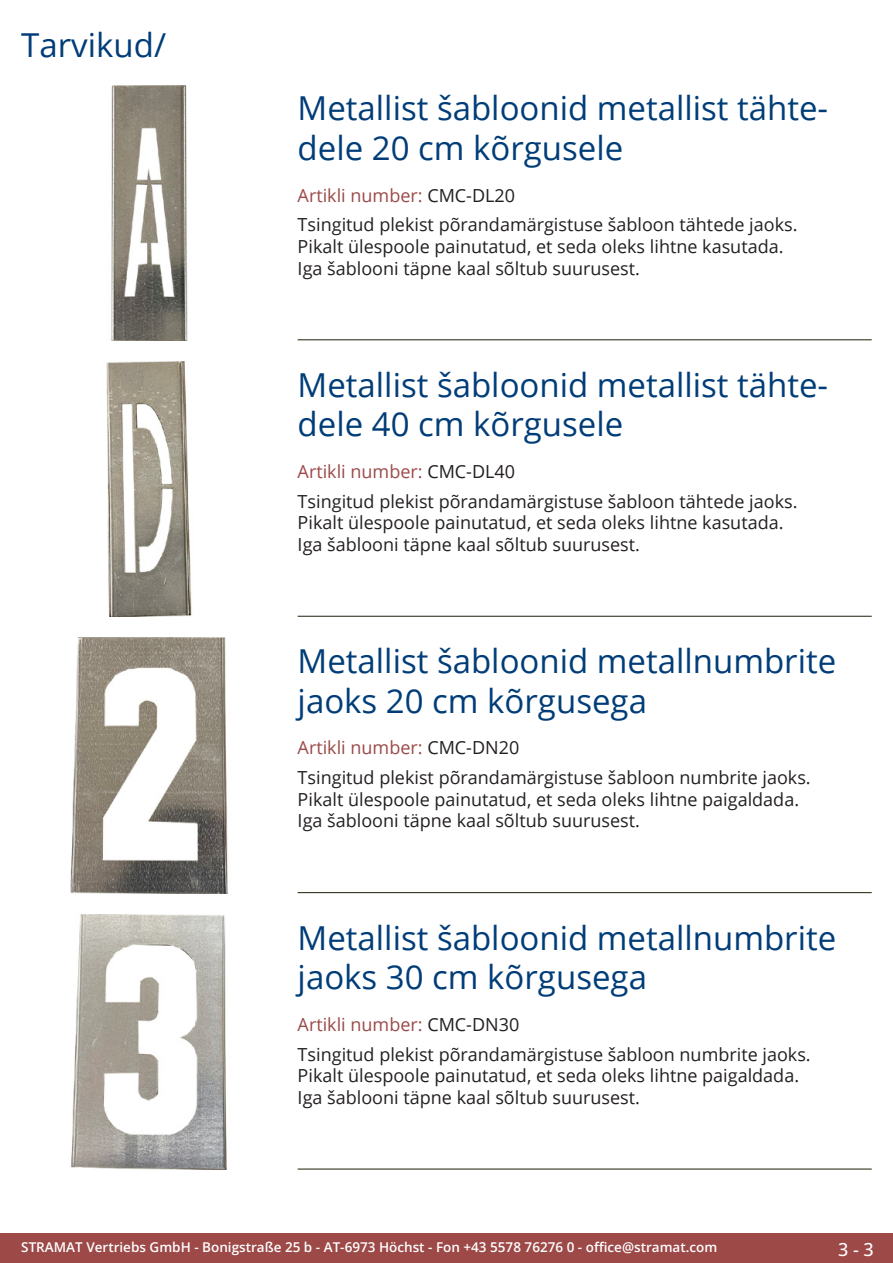
<style>
.page{position:relative;width:893px;height:1263px;background:#fff}
.page>*{position:absolute;margin:0;border:0;box-sizing:border-box;transform-origin:0 0}
.Produkttitel{font:33px/39.6px "Open Sans";color:#003d78}
.RastTitel{font:33px "Open Sans";color:#003d78}
.Beschreibung_Text{font:18px/21.6px "Open Sans";color:#231f20}
.TechDaten_Überschrif{font:18px "Open Sans";color:#9c4948}
.t1{font:500 18px "Open Sans";color:#fff}
.t2{font:600 13.5px "Open Sans";color:#fff}
.s1{color:#231f20}
</style>
<div class="page">
<div style="left:0;top:1233px;width:893px;height:30px;background:#9c4948"></div>
<hr style="left:298px;top:340px;width:574px;height:1px;background:#201d08">
<hr style="left:298px;top:616px;width:574px;height:1px;background:#201d08">
<hr style="left:298px;top:892px;width:574px;height:1px;background:#201d08">
<hr style="left:298px;top:1169px;width:574px;height:1px;background:#201d08">
<img style="left:111px;top:85px;width:77px;height:255px">
<img style="left:106px;top:361px;width:86px;height:256px">
<img style="left:70px;top:638px;width:158px;height:255px">
<img style="left:71px;top:914px;width:156px;height:255px">
<p class="RastTitel" style="left:21px;top:22px;width:146px">Tarvikud/</p>
<p class="Produkttitel" style="left:298px;top:88px;width:529px">Metallist šabloonid metallist tähte&shy;dele 20 cm kõrgusele</p>
<p class="TechDaten_Überschrif" style="left:298px;top:183px;width:219px">Artikli number: <span class="s1">CMC-DL20</span></p>
<p class="Beschreibung_Text" style="left:298px;top:214px;width:501px">Tsingitud plekist põrandamärgistuse šabloon tähtede jaoks.<br>Pikalt ülespoole painutatud, et seda oleks lihtne kasutada.<br>Iga šablooni täpne kaal sõltub suurusest.</p>
<p class="Produkttitel" style="left:298px;top:364px;width:529px">Metallist šabloonid metallist tähte&shy;dele 40 cm kõrgusele</p>
<p class="TechDaten_Überschrif" style="left:298px;top:459px;width:219px">Artikli number: <span class="s1">CMC-DL40</span></p>
<p class="Beschreibung_Text" style="left:298px;top:490px;width:501px">Tsingitud plekist põrandamärgistuse šabloon tähtede jaoks.<br>Pikalt ülespoole painutatud, et seda oleks lihtne kasutada.<br>Iga šablooni täpne kaal sõltub suurusest.</p>
<p class="Produkttitel" style="left:298px;top:640px;width:540px">Metallist šabloonid metallnumbrite jaoks 20 cm kõrgusega</p>
<p class="TechDaten_Überschrif" style="left:298px;top:735px;width:223px">Artikli number: <span class="s1">CMC-DN20</span></p>
<p class="Beschreibung_Text" style="left:298px;top:766px;width:515px">Tsingitud plekist põrandamärgistuse šabloon numbrite jaoks.<br>Pikalt ülespoole painutatud, et seda oleks lihtne paigaldada.<br>Iga šablooni täpne kaal sõltub suurusest.</p>
<p class="Produkttitel" style="left:298px;top:917px;width:540px">Metallist šabloonid metallnumbrite jaoks 30 cm kõrgusega</p>
<p class="TechDaten_Überschrif" style="left:298px;top:1012px;width:223px">Artikli number: <span class="s1">CMC-DN30</span></p>
<p class="Beschreibung_Text" style="left:298px;top:1043px;width:515px">Tsingitud plekist põrandamärgistuse šabloon numbrite jaoks.<br>Pikalt ülespoole painutatud, et seda oleks lihtne paigaldada.<br>Iga šablooni täpne kaal sõltub suurusest.</p>
<p class="t2" style="left:21px;top:1238px;width:698px">STRAMAT Vertriebs GmbH - Bonigstraße 25 b - AT-6973 Höchst - Fon +43 5578 76276 0 - office@stramat.com</p>
<p class="t1" style="left:838px;top:1237px;width:37px">3 - 3</p>
</div>
